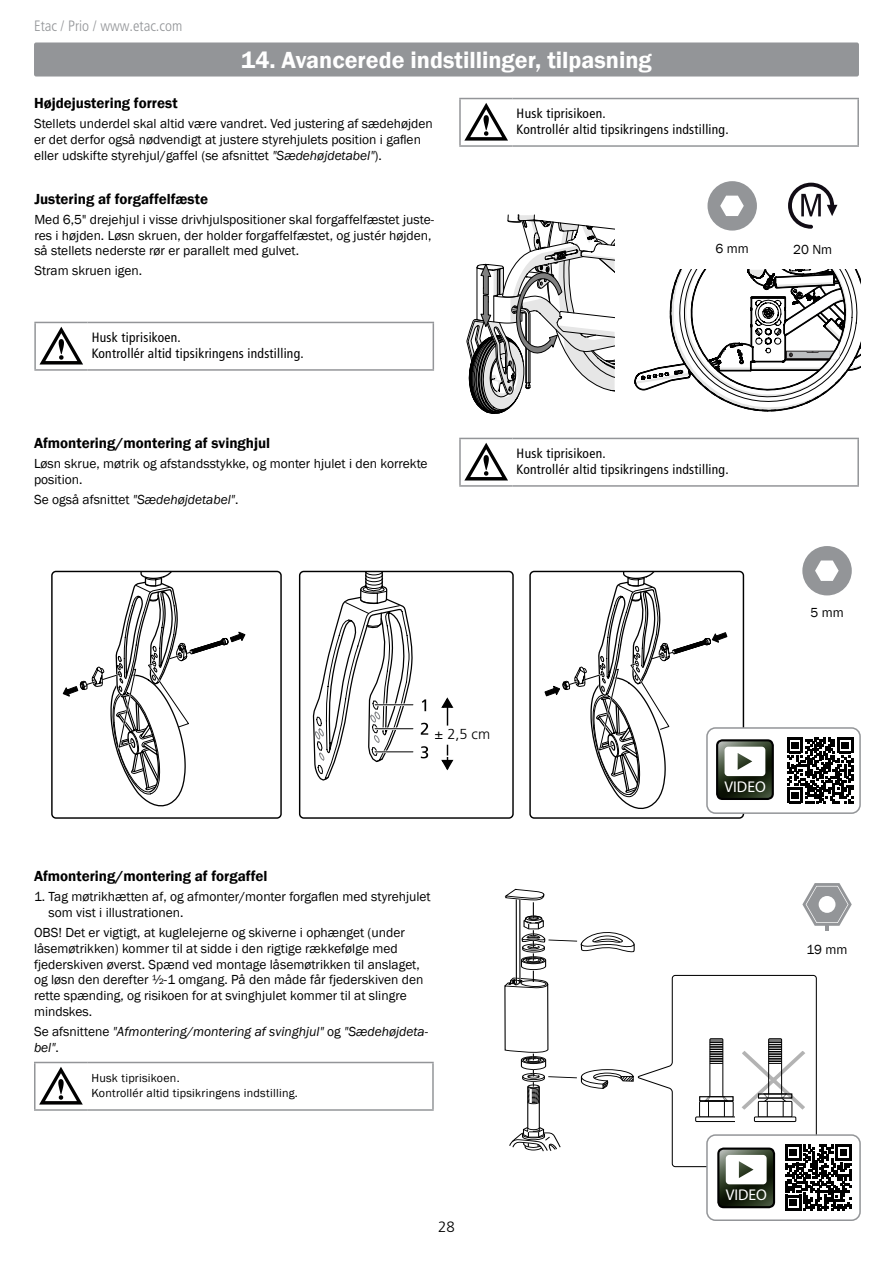
<style>
.page{position:relative;width:893px;height:1263px;background:#fff}
.page>*{position:absolute;margin:0;border:0;box-sizing:border-box;transform-origin:0 0}
.t1{font:600 24px "Franklin Gothic";color:#fff}
.t2{font:700 condensed 15.6px "Frutiger";color:#fff}
.t3{font:600 15px "Franklin Gothic";color:#000}
.t4{font:300 condensed 15px "Frutiger LT Pro";color:#939598}
.t5{font:300 15px "Frutiger LT Pro";color:#000}
.t6{font:300 14.55px "Frutiger LT Pro";color:#000}
.t7{font:13.5px/15.8px "Franklin Gothic";color:#000}
.t8{font:condensed 13.5px/15.8px "Frutiger LT Pro";letter-spacing:.02em;color:#000}
.t9{font:italic 13.5px/15.8px "Franklin Gothic";color:#000}
.t10{font:12px/15px "Franklin Gothic";letter-spacing:.02em;color:#000}
.s1{font-style:italic}
.s2{font-style:normal}
</style>
<div class="page">
<svg style="left:313px;top:573px;width:100px;height:208px"></svg>
<hr style="left:375px;top:703px;width:38px;height:3px;background:#fff">
<hr style="left:375px;top:727px;width:38px;height:3px;background:#fff">
<hr style="left:375px;top:750px;width:38px;height:3px;background:#fff">
<hr style="left:375px;top:704px;width:38px;height:1px;background:#000">
<hr style="left:375px;top:728px;width:38px;height:1px;background:#000">
<hr style="left:375px;top:752px;width:38px;height:1px;background:#000">
<svg style="left:422px;top:699px;width:4px;height:12px"></svg>
<svg style="left:421px;top:723px;width:7px;height:12px"></svg>
<svg style="left:421px;top:746px;width:7px;height:12px"></svg>
<div style="left:299px;top:571px;width:215px;height:248px;border:1px solid #000;border-radius:4px"></div>
<svg style="left:53px;top:573px;width:192px;height:233px"></svg>
<div style="left:51px;top:571px;width:231px;height:248px;border:1px solid #000;border-radius:4px"></div>
<svg style="left:441px;top:697px;width:13px;height:28px"></svg>
<svg style="left:441px;top:745px;width:13px;height:26px"></svg>
<div style="left:802px;top:546px;width:50px;height:49px;background:#939598;border-radius:50%"></div>
<svg style="left:815px;top:560px;width:24px;height:21px"></svg>
<svg style="left:466px;top:215px;width:149px;height:199px"></svg>
<svg style="left:634px;top:270px;width:226px;height:141px"></svg>
<div style="left:707px;top:181px;width:50px;height:50px;background:#939598;border-radius:50%"></div>
<svg style="left:720px;top:196px;width:24px;height:20px"></svg>
<svg style="left:788px;top:183px;width:49px;height:46px"></svg>
<div style="left:706px;top:727px;width:155px;height:87px;border:2px solid #939598;border-radius:9px"></div>
<svg style="left:787px;top:737px;width:66px;height:66px"></svg>
<div style="left:716px;top:739px;width:58px;height:61px;background:#000;border-radius:6px"></div>
<svg style="left:530px;top:571px;width:242px;height:238px"></svg>
<div style="left:706px;top:1134px;width:155px;height:87px;border:2px solid #939598;border-radius:9px"></div>
<svg style="left:504px;top:883px;width:348px;height:328px"></svg>
<hr style="left:459px;top:439px;width:2px;height:46px;background:#939598">
<hr style="left:459px;top:438px;width:53px;height:1px;background:#939598">
<hr style="left:459px;top:485px;width:53px;height:2px;background:#939598">
<hr style="left:512px;top:438px;width:347px;height:1px;background:#939598">
<hr style="left:857px;top:439px;width:2px;height:46px;background:#939598">
<hr style="left:512px;top:485px;width:347px;height:2px;background:#939598">
<svg style="left:464px;top:443px;width:44px;height:37px"></svg>
<hr style="left:459px;top:99px;width:2px;height:46px;background:#939598">
<hr style="left:459px;top:98px;width:53px;height:1px;background:#939598">
<hr style="left:459px;top:145px;width:53px;height:2px;background:#939598">
<hr style="left:512px;top:98px;width:347px;height:1px;background:#939598">
<hr style="left:857px;top:99px;width:2px;height:46px;background:#939598">
<hr style="left:512px;top:145px;width:347px;height:2px;background:#939598">
<svg style="left:464px;top:103px;width:44px;height:38px"></svg>
<hr style="left:34px;top:1063px;width:2px;height:46px;background:#939598">
<hr style="left:34px;top:1062px;width:53px;height:1px;background:#939598">
<hr style="left:34px;top:1109px;width:53px;height:2px;background:#939598">
<hr style="left:87px;top:1062px;width:347px;height:1px;background:#939598">
<hr style="left:432px;top:1063px;width:2px;height:46px;background:#939598">
<hr style="left:87px;top:1109px;width:347px;height:2px;background:#939598">
<svg style="left:39px;top:1067px;width:44px;height:37px"></svg>
<hr style="left:34px;top:323px;width:2px;height:46px;background:#939598">
<hr style="left:34px;top:322px;width:54px;height:1px;background:#939598">
<hr style="left:34px;top:369px;width:54px;height:2px;background:#939598">
<hr style="left:88px;top:322px;width:346px;height:1px;background:#939598">
<hr style="left:433px;top:323px;width:1px;height:46px;background:#939598">
<hr style="left:88px;top:369px;width:346px;height:2px;background:#939598">
<svg style="left:40px;top:327px;width:43px;height:37px"></svg>
<div style="left:34px;top:42px;width:825px;height:35px;background:#939598;border-radius:2px"></div>
<p class="t4" style="left:34px;top:18px;width:150px">Etac / Prio / www.etac.com</p>
<h1 class="t1" style="left:241px;top:45px;width:412px">14. Avancerede indstillinger, tilpasning</h1>
<p class="t3" style="left:34px;top:94px;width:145px">Højdejustering forrest</p>
<p class="t7" style="left:34px;top:116px;width:400px">Stellets underdel skal altid være vandret. Ved justering af sædehøjden er det derfor også nødvendigt at justere styrehjulets position i gaflen eller udskifte styrehjul/gaffel (se afsnittet <span class="s1">"Sædehøjdetabel"</span>).</p>
<p class="t8" style="left:517px;top:106px;width:213px">Husk tiprisikoen.<br>Kontrollér altid tipsikringens indstilling.</p>
<p class="t3" style="left:34px;top:190px;width:175px">Justering af forgaffelfæste</p>
<p class="t7" style="left:34px;top:212px;width:401px">Med 6,5" drejehjul i visse drivhjulspositioner skal forgaffelfæstet juste&shy;res i højden. Løsn skruen, der holder forgaffelfæstet, og justér højden, så stellets nederste rør er parallelt med gulvet.</p>
<p class="t7" style="left:34px;top:263px;width:109px">Stram skruen igen.</p>
<p class="t8" style="left:92px;top:330px;width:213px">Husk tiprisikoen.<br>Kontrollér altid tipsikringens indstilling.</p>
<p class="t3" style="left:34px;top:434px;width:238px">Afmontering/montering af svinghjul</p>
<p class="t7" style="left:34px;top:456px;width:395px">Løsn skrue, møtrik og afstandsstykke, og monter hjulet i den korrekte position.</p>
<p class="t7" style="left:34px;top:492px;width:206px">Se også afsnittet <span class="s1">"Sædehøjdetabel"</span>.</p>
<p class="t7" style="left:716px;top:240px;width:35px">6 mm</p>
<p class="t7" style="left:793px;top:242px;width:41px">20 Nm</p>
<p class="t8" style="left:517px;top:446px;width:213px">Husk tiprisikoen.<br>Kontrollér altid tipsikringens indstilling.</p>
<p class="t7" style="left:810px;top:605px;width:35px">5 mm</p>
<p class="t6" style="left:435px;top:726px;width:57px">± 2,5 cm</p>
<p class="t3" style="left:34px;top:867px;width:235px">Afmontering/montering af forgaffel</p>
<p class="t7" style="left:49px;top:889px;width:384px;text-indent:-15px">1. Tag møtrikhætten af, og afmonter/monter forgaflen med styrehjulet som vist i illustrationen.</p>
<p class="t7" style="left:34px;top:925px;width:391px">OBS! Det er vigtigt, at kuglelejerne og skiverne i ophænget (under låsemøtrikken) kommer til at sidde i den rigtige rækkefølge med fjederskiven øverst. Spænd ved montage låsemøtrikken til anslaget, og løsn den derefter ½-1 omgang. På den måde får fjederskiven den rette spænding, og risikoen for at svinghjulet kommer til at slingre mindskes.</p>
<p class="t9" style="left:34px;top:1024px;width:396px"><span class="s2">Se afsnittene</span> "Afmontering/montering af svinghjul" <span class="s2">og</span> "Sædehøjdeta&shy;bel"<span class="s2">.</span></p>
<p class="t10" style="left:91px;top:1071px;width:208px">Husk tiprisikoen.<br>Kontrollér altid tipsikringens indstilling.</p>
<p class="t5" style="left:438px;top:1218px;width:18px">28</p>
<p class="t2" style="left:724px;top:777px;width:43px">VIDEO</p>
<p class="t7" style="left:807px;top:942px;width:43px">19 mm</p>
<p class="t2" style="left:726px;top:1185px;width:43px">VIDEO</p>
</div>
